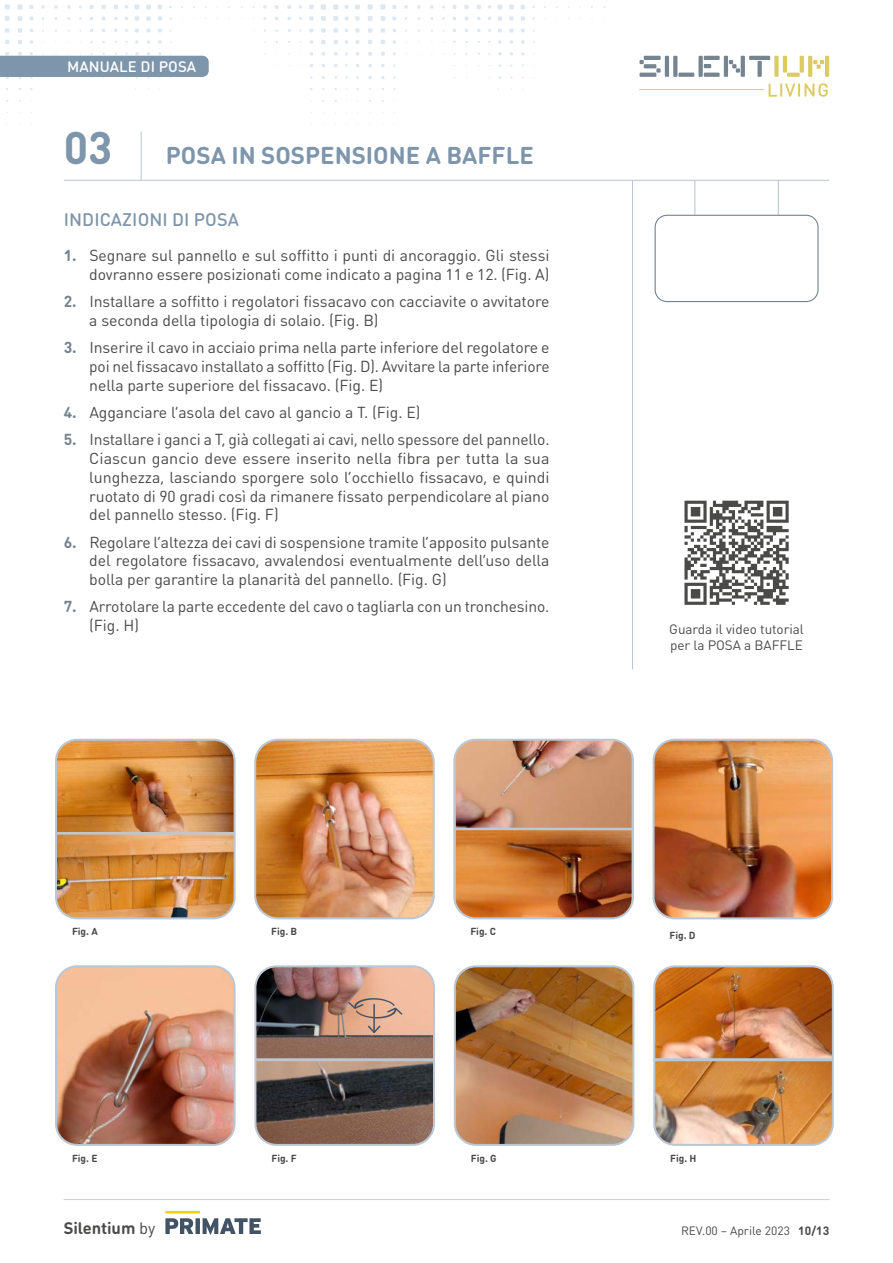
<style>
.page{position:relative;width:893px;height:1263px;background:#fff}
.page>*{position:absolute;margin:0;border:0;box-sizing:border-box;transform-origin:0 0}
.t1{font:700 24px "FFDIN Round Pro";color:#7e96ab}
.t2{font:500 18px "FFDIN Round Pro";letter-spacing:.005em;color:#7e96ab}
.t3{font:700 16.5px "FFDIN Round Pro";letter-spacing:-.005em;color:#4a4a49}
.t4{font:15.75px/18.8px "FFDIN Round Pro";letter-spacing:-.005em;color:#4a4a49;text-align:justify}
.t5{font:500 15px "FFDIN Round Pro";letter-spacing:.005em;color:#fff}
.t6{font:13.5px/16.2px "FFDIN Round Pro";letter-spacing:-.005em;color:#4a4a49}
.t7{font:12px "FFDIN Round Pro";color:#4a4a49}
.t8{font:700 10.2px "FFDIN Round Pro";letter-spacing:-.005em;color:#4a4a49}
.s1{font-size:45px}
.s2{font-weight:700;color:#748490}
.s3{font-weight:400}
.s4{font-weight:700}
</style>
<div class="page">
<hr style="left:694px;top:181px;width:1px;height:34px;background:#bcc7d3">
<hr style="left:778px;top:181px;width:1px;height:34px;background:#bcc7d3">
<div style="left:655px;top:215px;width:164px;height:87px;border:1px solid #748490;border-radius:12px"></div>
<img style="left:58px;top:968px;width:175px;height:175px">
<div style="left:55px;top:965px;width:181px;height:181px;border:2px solid #bcc7d3;border-radius:21px"></div>
<img style="left:58px;top:742px;width:175px;height:174px">
<div style="left:55px;top:739px;width:181px;height:180px;border:2px solid #bcc7d3;border-radius:21px"></div>
<img style="left:457px;top:968px;width:174px;height:175px">
<div style="left:454px;top:965px;width:180px;height:181px;border:2px solid #bcc7d3;border-radius:21px"></div>
<img style="left:257px;top:740px;width:175px;height:178px">
<div style="left:254px;top:739px;width:181px;height:180px;border:2px solid #bcc7d3;border-radius:23px"></div>
<img style="left:656px;top:968px;width:175px;height:175px">
<div style="left:653px;top:965px;width:181px;height:181px;border:2px solid #bcc7d3;border-radius:21px"></div>
<svg style="left:684px;top:501px;width:105px;height:104px"></svg>
<img style="left:456px;top:742px;width:175px;height:174px">
<div style="left:453px;top:739px;width:181px;height:180px;border:2px solid #bcc7d3;border-radius:21px"></div>
<img style="left:654px;top:740px;width:176px;height:178px">
<div style="left:653px;top:739px;width:180px;height:180px;border:2px solid #bcc7d3;border-radius:21px"></div>
<svg style="left:255px;top:966px;width:179px;height:179px;background:#826960"></svg>
<svg style="left:0;top:4px;width:606px;height:121px"></svg>
<hr style="left:64px;top:1199px;width:765px;height:1px;background:#c2d0e3">
<hr style="left:165px;top:1211px;width:35px;height:2px;background:#ffcd00">
<svg style="left:165px;top:1218px;width:96px;height:17px"></svg>
<div style="left:0;top:56px;width:209px;height:21px;background:#7e96ab"></div>
<svg style="left:639px;top:56px;width:190px;height:21px"></svg>
<hr style="left:639px;top:89px;width:125px;height:1px;background:#dccb61">
<svg style="left:769px;top:83px;width:59px;height:14px"></svg>
<hr style="left:64px;top:180px;width:765px;height:1px;background:#bcc7d3">
<hr style="left:632px;top:180px;width:1px;height:489px;background:#bcc7d3">
<hr style="left:141px;top:132px;width:1px;height:48px;background:#bcc7d3">
<p class="t5" style="left:67px;top:56px;width:131px">MANUALE DI POSA</p>
<h1 class="t1" style="left:64px;top:138px;width:472px"><span class="s1">03</span> POSA IN SOSPENSIONE A BAFFLE</h1>
<p class="t2" style="left:64px;top:207px;width:177px">INDICAZIONI DI POSA</p>
<p class="t4" style="left:64px;top:246px;width:487px;text-align:right"><span class="s2">1.</span> Segnare sul pannello e sul soffitto i punti di ancoraggio. Gli stessi dovranno essere posizionati come indicato a pagina 11 e 12. (Fig. A)</p>
<p class="t4" style="left:89px;top:292px;width:462px;text-indent:-26px"><span class="s2">2.</span> Installare a soffitto i regolatori fissacavo con cacciavite o avvitatore a seconda della tipologia di solaio. (Fig. B)</p>
<p class="t4" style="left:89px;top:338px;width:462px;text-indent:-26px"><span class="s2">3.</span> Inserire il cavo in acciaio prima nella parte inferiore del regolatore e poi nel fissacavo installato a soffitto (Fig. D). Avvitare la parte inferiore nella parte superiore del fissacavo. (Fig. E)</p>
<p class="t4" style="left:64px;top:402px;width:358px"><span class="s2">4.</span> Agganciare l’asola del cavo al gancio a T. (Fig. E)</p>
<p class="t4" style="left:89px;top:430px;width:462px;text-indent:-26px"><span class="s2">5.</span> Installare i ganci a T, già collegati ai cavi, nello spessore del pannello.<br>Ciascun gancio deve essere inserito nella fibra per tutta la sua lunghezza, lasciando sporgere solo l’occhiello fissacavo, e quindi ruotato di 90 gradi così da rimanere fissato perpendicolare al piano del pannello stesso. (Fig. F)</p>
<p class="t4" style="left:89px;top:532px;width:462px;text-indent:-26px"><span class="s2">6.</span> Regolare l’altezza dei cavi di sospensione tramite l’apposito pulsante del regolatore fissacavo, avvalendosi eventualmente dell’uso della bolla per garantire la planarità del pannello. (Fig. G)</p>
<p class="t4" style="left:89px;top:597px;width:462px;text-indent:-26px"><span class="s2">7.</span> Arrotolare la parte eccedente del cavo o tagliarla con un tronchesino. (Fig. H)</p>
<p class="t6" style="left:669px;top:620px;width:136px">Guarda il video tutorial per la POSA a BAFFLE</p>
<p class="t8" style="left:72px;top:924px;width:27px">Fig. A</p>
<p class="t8" style="left:72px;top:1151px;width:27px">Fig. E</p>
<p class="t8" style="left:271px;top:924px;width:28px">Fig. B</p>
<p class="t8" style="left:470px;top:924px;width:27px">Fig. C</p>
<p class="t8" style="left:670px;top:928px;width:28px">Fig. D</p>
<p class="t8" style="left:271px;top:1151px;width:27px">Fig. F</p>
<p class="t8" style="left:471px;top:1151px;width:27px">Fig. G</p>
<p class="t8" style="left:670px;top:1151px;width:28px">Fig. H</p>
<p class="t3" style="left:64px;top:1216px;width:93px">Silentium <span class="s3">by</span></p>
<p class="t7" style="left:681px;top:1222px;width:150px">REV.00 – Aprile 2023 <span class="s4">10/13</span></p>
</div>
